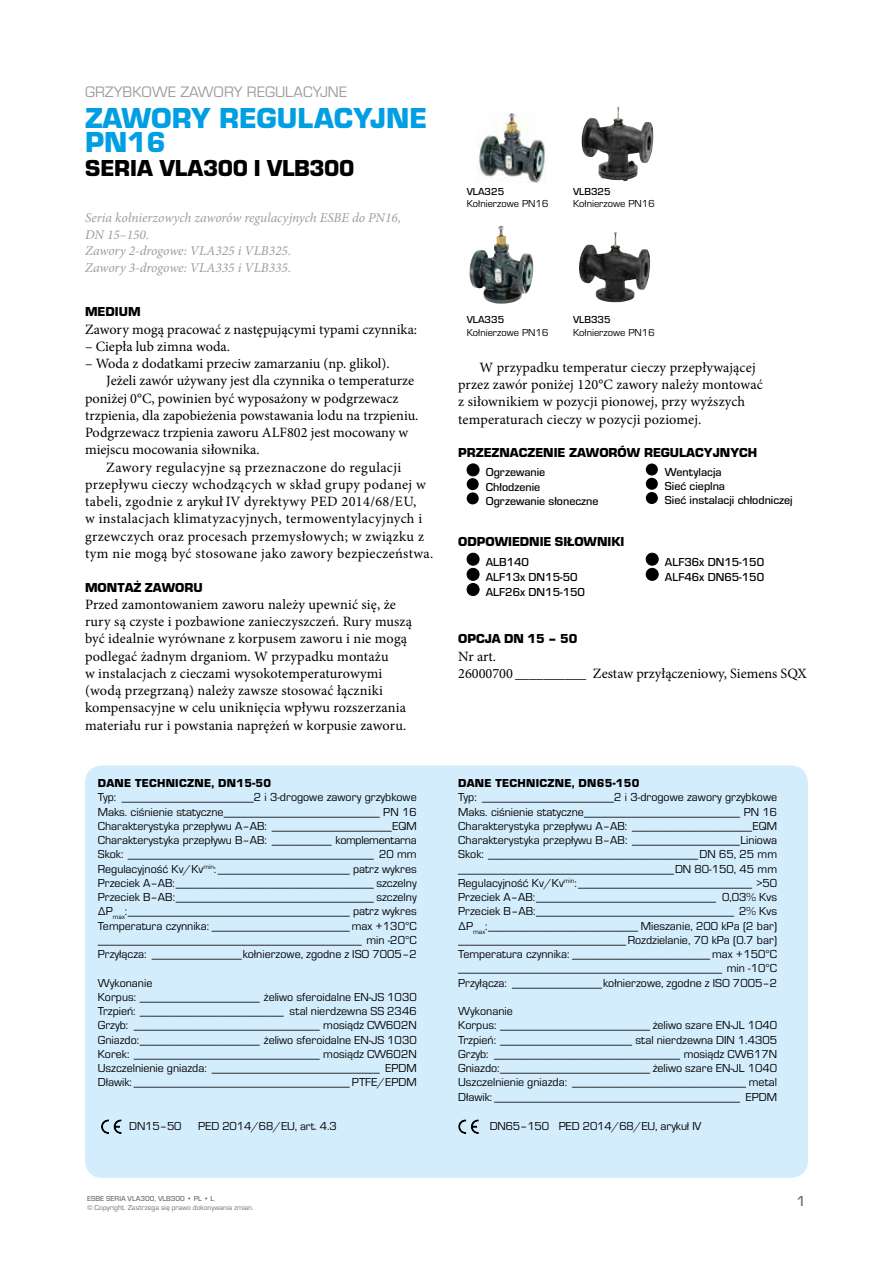
<style>
.page{position:relative;width:893px;height:1263px;background:#fff}
.page>*{position:absolute;margin:0;border:0;box-sizing:border-box;transform-origin:0 0}
.t1{font:700 30px/24px "ESBE Eurostile";color:#009fe3}
.t2{font:700 24px "ESBE Eurostile";letter-spacing:-.02em;color:#000}
.t3{font:15.75px "ESBE Eurostile";color:#9d9d9c}
.t4{font:500 15px "ESBE Eurostile";color:#706f6f}
.t5{font:14.25px/17.2px "Minion Pro";letter-spacing:.01em;color:#000}
.t6{font:italic 13.5px/16.5px "Minion Pro";color:#9d9d9c}
.t7{font:700 13.5px "ESBE Eurostile";color:#000}
.t8{font:12px/14.2px "ESBE Eurostile";color:#000;text-align:justify}
.t9{font:500 12px/14.2px "ESBE Eurostile";color:#000}
.t10{font:700 12px "ESBE Eurostile";letter-spacing:.025em;color:#000}
.t11{font:10.5px "ESBE Eurostile";color:#000}
.t12{font:500 10.5px "ESBE Eurostile";color:#000}
.t13{font:7.5px "ESBE Eurostile";color:#706f6f}
.t14{font:500 7.5px "ESBE Eurostile";color:#706f6f}
.s1{font-size:11.7px}
</style>
<div class="page">
<img style="left:494px;top:226px;width:6px;height:25px">
<img style="left:597px;top:232px;width:18px;height:22px">
<img style="left:477px;top:113px;width:69px;height:70px">
<img style="left:604px;top:106px;width:14px;height:21px">
<div style="left:85px;top:765px;width:723px;height:413px;background:#d4edfc;border-radius:17px"></div>
<div style="left:467px;top:464px;width:12px;height:12px;background:#000;border-radius:50%"></div>
<div style="left:467px;top:463px;width:12px;height:13px;border:1px solid #000;border-radius:50%"></div>
<div style="left:467px;top:478px;width:12px;height:12px;background:#000;border-radius:50%"></div>
<div style="left:467px;top:492px;width:12px;height:12px;background:#000;border-radius:50%"></div>
<div style="left:646px;top:463px;width:12px;height:12px;background:#000;border-radius:50%"></div>
<div style="left:646px;top:478px;width:12px;height:12px;background:#000;border-radius:50%"></div>
<div style="left:646px;top:492px;width:12px;height:12px;background:#000;border-radius:50%"></div>
<svg style="left:101px;top:1119px;width:21px;height:15px"></svg>
<div style="left:467px;top:553px;width:12px;height:12px;background:#000;border-radius:50%"></div>
<div style="left:467px;top:553px;width:12px;height:13px;border:1px solid #000;border-radius:50%"></div>
<div style="left:467px;top:568px;width:12px;height:12px;background:#000;border-radius:50%"></div>
<div style="left:467px;top:568px;width:12px;height:13px;border:1px solid #000;border-radius:50%"></div>
<div style="left:467px;top:583px;width:12px;height:12px;background:#000;border-radius:50%"></div>
<div style="left:467px;top:583px;width:12px;height:13px;border:1px solid #000;border-radius:50%"></div>
<div style="left:646px;top:553px;width:12px;height:12px;background:#000;border-radius:50%"></div>
<div style="left:646px;top:553px;width:13px;height:13px;border:1px solid #000;border-radius:50%"></div>
<div style="left:646px;top:568px;width:12px;height:12px;background:#000;border-radius:50%"></div>
<div style="left:646px;top:568px;width:13px;height:13px;border:1px solid #000;border-radius:50%"></div>
<svg style="left:458px;top:1119px;width:21px;height:15px"></svg>
<h3 class="t3" style="left:85px;top:83px;width:264px">GRZYBKOWE ZAWORY REGULACYJNE</h3>
<h1 class="t1" style="left:85px;top:107px;width:343px">ZAWORY REGULACYJNE<br>PN16</h1>
<h2 class="t2" style="left:85px;top:155px;width:271px">SERIA VLA300 I VLB300</h2>
<p class="t6" style="left:85px;top:210px;width:318px">Seria kołnierzowych zaworów regulacyjnych ESBE do PN16, DN 15–150.<br>Zawory 2-drogowe: VLA325 i VLB325.<br>Zawory 3-drogowe: VLA335 i VLB335.</p>
<p class="t7" style="left:85px;top:304px;width:57px">MEDIUM</p>
<p class="t5" style="left:85px;top:320px;width:334px">Zawory mogą pracować z następującymi typami czynnika:</p>
<p class="t5" style="left:85px;top:338px;width:147px">– Ciepła lub zimna woda.</p>
<p class="t5" style="left:85px;top:355px;width:306px">– Woda z dodatkami przeciw zamarzaniu (np. glikol).</p>
<p class="t5" style="left:106px;top:372px;width:309px">Jeżeli zawór używany jest dla czynnika o temperaturze</p>
<p class="t5" style="left:85px;top:389px;width:315px">poniżej 0°C, powinien być wyposażony w podgrzewacz</p>
<p class="t5" style="left:85px;top:407px;width:335px">trzpienia, dla zapobieżenia powstawania lodu na trzpieniu.</p>
<p class="t5" style="left:85px;top:424px;width:325px">Podgrzewacz trzpienia zaworu ALF802 jest mocowany w</p>
<p class="t5" style="left:85px;top:441px;width:176px">miejscu mocowania siłownika.</p>
<p class="t5" style="left:106px;top:458px;width:296px">Zawory regulacyjne są przeznaczone do regulacji</p>
<p class="t5" style="left:85px;top:476px;width:342px">przepływu cieczy wchodzących w skład grupy podanej w</p>
<p class="t5" style="left:85px;top:493px;width:333px">tabeli, zgodnie z arykuł IV dyrektywy PED 2014/68/EU,</p>
<p class="t5" style="left:85px;top:510px;width:339px">w instalacjach klimatyzacyjnych, termowentylacyjnych i</p>
<p class="t5" style="left:85px;top:527px;width:340px">grzewczych oraz procesach przemysłowych; w związku z</p>
<p class="t5" style="left:85px;top:545px;width:350px">tym nie mogą być stosowane jako zawory bezpieczeństwa.</p>
<p class="t7" style="left:85px;top:580px;width:119px">MONTAŻ ZAWORU</p>
<p class="t5" style="left:85px;top:596px;width:328px">Przed zamontowaniem zaworu należy upewnić się, że rury są czyste i pozbawione zanieczyszczeń. Rury muszą być idealnie wyrównane z korpusem zaworu i nie mogą podlegać żadnym drganiom. W przypadku montażu<br>w instalacjach z cieczami wysokotemperaturowymi (wodą przegrzaną) należy zawsze stosować łączniki kompensacyjne w celu uniknięcia wpływu rozszerzania materiału rur i powstania naprężeń w korpusie zaworu.</p>
<p class="t10" style="left:98px;top:777px;width:175px">DANE TECHNICZNE, DN15-50</p>
<p class="t8" style="left:98px;top:791px;width:320px">Typ: ______________________2 i 3-drogowe zawory grzybkowe Maks. ciśnienie statyczne__________________________ PN 16<br>Charakterystyka przepływu A–AB: ____________________EQM Charakterystyka przepływu B–AB: __________ komplementarna Skok: _________________________________________ 20 mm Regulacyjność Kv/Kv<sup>min</sup>:______________________ patrz wykres Przeciek A–AB:_________________________________ szczelny Przeciek B–AB:_________________________________ szczelny ∆P<sub>max</sub>:_____________________________________ patrz wykres Temperatura czynnika: _______________________ max +130°C ____________________________________________ min -20°C Przyłącza: _______________kołnierzowe, zgodne z ISO 7005–2</p>
<p class="t8" style="left:98px;top:976px;width:320px;text-align:left">Wykonanie<br>Korpus: ____________________ żeliwo sferoidalne EN-JS 1030<br>Trzpień: ________________________ stal nierdzewna SS 2346<br>Grzyb: _______________________________ mosiądz CW602N Gniazdo:____________________ żeliwo sferoidalne EN-JS 1030<br>Korek: _______________________________ mosiądz CW602N Uszczelnienie gniazda: ____________________________ EPDM Dławik: ____________________________________ PTFE/EPDM</p>
<p class="t8" style="left:129px;top:1119px;width:54px">DN15–50</p>
<p class="t8" style="left:198px;top:1119px;width:140px">PED 2014/68/EU, <span class="s1">art.</span> 4.3</p>
<p class="t14" style="left:87px;top:1194px;width:129px">ESBE SERIA VLA300, VLB300 • PL • L</p>
<p class="t13" style="left:87px;top:1203px;width:168px">© Copyright. Zastrzega się prawo dokonywania zmian.</p>
<p class="t12" style="left:467px;top:186px;width:39px">VLA325</p>
<p class="t12" style="left:573px;top:186px;width:39px">VLB325</p>
<p class="t11" style="left:467px;top:198px;width:83px">Kołnierzowe PN16</p>
<p class="t11" style="left:573px;top:198px;width:83px">Kołnierzowe PN16</p>
<p class="t12" style="left:467px;top:313px;width:39px">VLA335</p>
<p class="t12" style="left:573px;top:313px;width:39px">VLB335</p>
<p class="t11" style="left:467px;top:327px;width:83px">Kołnierzowe PN16</p>
<p class="t11" style="left:573px;top:327px;width:83px">Kołnierzowe PN16</p>
<p class="t5" style="left:458px;top:359px;width:306px;text-indent:21px">W przypadku temperatur cieczy przepływającej przez zawór poniżej 120°C zawory należy montować z siłownikiem w pozycji pionowej, przy wyższych temperaturach cieczy w pozycji poziomej.</p>
<p class="t7" style="left:458px;top:445px;width:301px">PRZEZNACZENIE ZAWORÓW REGULACYJNYCH</p>
<p class="t9" style="left:486px;top:465px;width:114px">Ogrzewanie<br>Chłodzenie<br>Ogrzewanie słoneczne</p>
<p class="t9" style="left:665px;top:465px;width:129px">Wentylacja<br>Sieć cieplna<br>Sieć instalacji chłodniczej</p>
<p class="t7" style="left:458px;top:534px;width:168px">ODPOWIEDNIE SIŁOWNIKI</p>
<p class="t9" style="left:486px;top:554px;width:101px;line-height:15.1px">ALB140<br>ALF13x DN15-50<br>ALF26x DN15-150</p>
<p class="t9" style="left:665px;top:554px;width:101px;line-height:15.1px">ALF36x DN15-150<br>ALF46x DN65-150</p>
<p class="t7" style="left:458px;top:631px;width:121px">OPCJA DN 15 – 50</p>
<p class="t5" style="left:458px;top:647px;width:350px">Nr art.<br>26000700 __________ Zestaw przyłączeniowy, Siemens SQX</p>
<p class="t10" style="left:458px;top:777px;width:183px">DANE TECHNICZNE, DN65-150</p>
<p class="t8" style="left:458px;top:791px;width:320px">Typ: ______________________2 i 3-drogowe zawory grzybkowe Maks. ciśnienie statyczne__________________________ PN 16<br>Charakterystyka przepływu A–AB: ____________________EQM Charakterystyka przepływu B–AB: __________________Liniowa Skok: ___________________________________DN 65, 25 mm ____________________________________DN 80-150, 45 mm Regulacyjność Kv/Kv<sup>min</sup>:_____________________________ &gt;50<br>Przeciek A–AB:______________________________ 0,03% Kvs Przeciek B–AB:_________________________________ 2% Kvs ∆P<sub>max</sub>:_________________________ Mieszanie, 200 kPa (2 bar) ____________________________Rozdzielanie, 70 kPa (0.7 bar)<br>Temperatura czynnika: _______________________ max +150°C ____________________________________________ min -10°C Przyłącza: _______________kołnierzowe, zgodne z ISO 7005–2</p>
<p class="t8" style="left:458px;top:1004px;width:320px;text-align:left">Wykonanie<br>Korpus: _________________________ żeliwo szare EN-JL 1040<br>Trzpień: ______________________ stal nierdzewna DIN 1.4305<br>Grzyb: _______________________________ mosiądz CW617N Gniazdo:_________________________ żeliwo szare EN-JL 1040<br>Uszczelnienie gniazda: _____________________________ metal Dławik: _________________________________________ EPDM</p>
<p class="t8" style="left:490px;top:1119px;width:213px">DN65–150 PED 2014/68/EU, arykuł IV</p>
<p class="t4" style="left:796px;top:1193px;width:11px">1</p>
</div>
